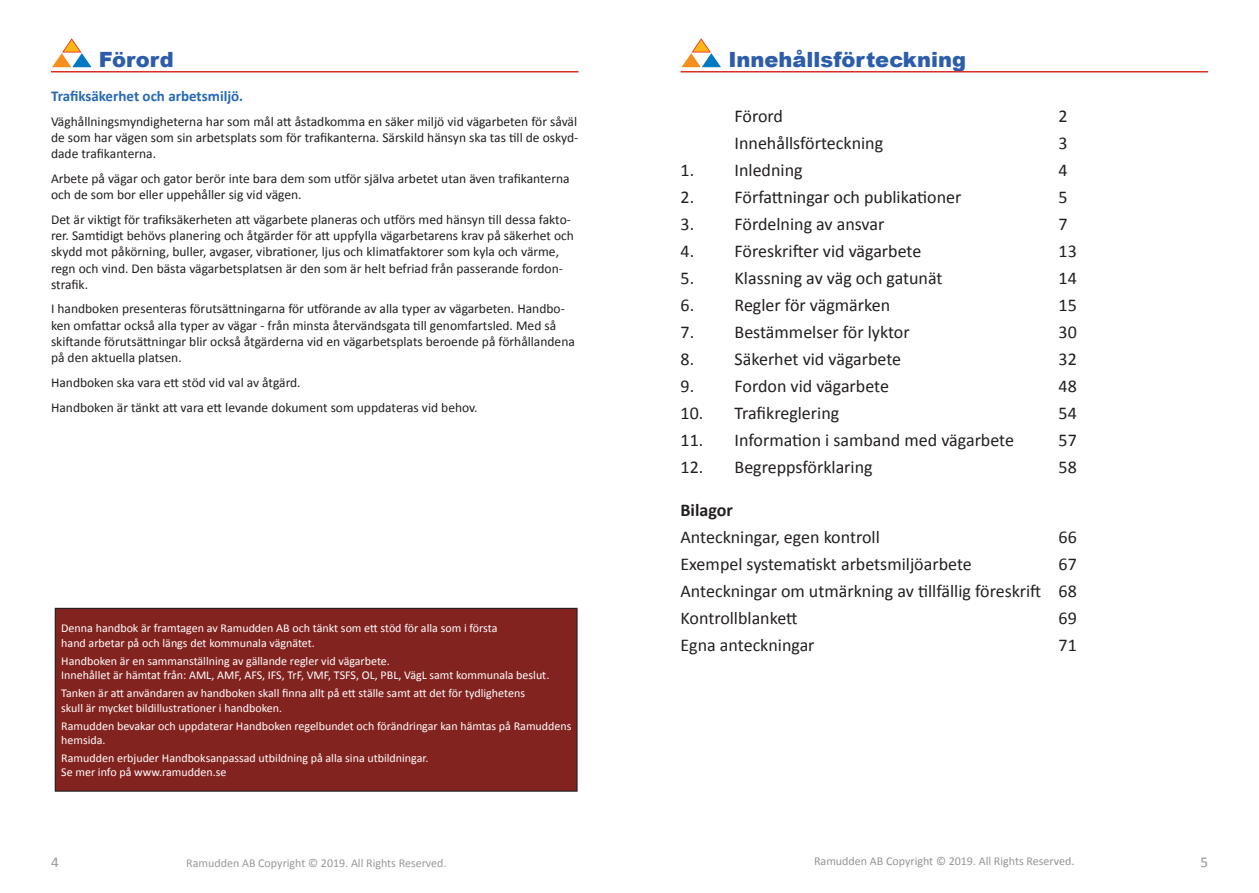
<style>
.page{position:relative;width:1259px;height:893px;background:#fff}
.page>*{position:absolute;margin:0;border:0;box-sizing:border-box;transform-origin:0 0}
.t1{font:900 21px "Arial";color:#2c5caa}
.t2{font:18px/27px "Calibri";color:#231f20;text-align:justify}
.t3{font:700 18px "Calibri";color:#231f20}
.t4{font:700 15px "Calibri";color:#2569b4}
.t5{font:15px "Calibri";color:#939598}
.t6{font:13.5px/16.2px "Calibri";color:#231f20}
.t7{font:12px/14.4px "Calibri";color:#fff}
.t8{font:12px "Calibri";color:#97999c}
.t9{font:12px "Calibri";color:#939598}
</style>
<div class="page">
<div style="left:55px;top:608px;width:522px;height:183px;background:#822320"></div>
<div style="left:55px;top:608px;width:522px;height:184px;border:1px solid #231f20"></div>
<svg style="left:52px;top:38px;width:40px;height:29px"></svg>
<hr style="left:51px;top:71px;width:527px;height:2px;background:#da2f26">
<svg style="left:681px;top:38px;width:40px;height:29px"></svg>
<hr style="left:680px;top:71px;width:528px;height:2px;background:#da2f26">
<h1 class="t1" style="left:99px;top:45px;width:76px">Förord</h1>
<h1 class="t1" style="left:728px;top:45px;width:239px">Innehållsförteckning</h1>
<h2 class="t2" style="left:734px;top:101px;width:50px">Förord</h2>
<h2 class="t2" style="left:1058px;top:101px;width:11px">2</h2>
<h2 class="t2" style="left:734px;top:128px;width:150px">Innehållsförteckning</h2>
<h2 class="t2" style="left:1058px;top:128px;width:11px">3</h2>
<h2 class="t2" style="left:680px;top:155px;width:124px">1. Inledning</h2>
<h2 class="t2" style="left:1058px;top:155px;width:11px">4</h2>
<h2 class="t2" style="left:680px;top:182px;width:282px">2. Författningar och publikationer</h2>
<h2 class="t2" style="left:1058px;top:182px;width:11px">5</h2>
<h2 class="t2" style="left:680px;top:209px;width:205px">3. Fördelning av ansvar</h2>
<h2 class="t2" style="left:1058px;top:209px;width:11px">7</h2>
<h2 class="t2" style="left:680px;top:236px;width:242px">4. Föreskrifter vid vägarbete</h2>
<h2 class="t2" style="left:1058px;top:236px;width:20px">13</h2>
<h2 class="t2" style="left:680px;top:263px;width:263px">5. Klassning av väg och gatunät</h2>
<h2 class="t2" style="left:1058px;top:263px;width:20px">14</h2>
<h2 class="t2" style="left:680px;top:290px;width:211px">6. Regler för vägmärken</h2>
<h2 class="t2" style="left:1058px;top:290px;width:20px">15</h2>
<h2 class="t2" style="left:680px;top:317px;width:231px">7. Bestämmelser för lyktor</h2>
<h2 class="t2" style="left:1058px;top:317px;width:20px">30</h2>
<h2 class="t2" style="left:680px;top:344px;width:222px">8. Säkerhet vid vägarbete</h2>
<h2 class="t2" style="left:1058px;top:344px;width:20px">32</h2>
<h2 class="t2" style="left:680px;top:371px;width:210px">9. Fordon vid vägarbete</h2>
<h2 class="t2" style="left:1058px;top:371px;width:20px">48</h2>
<h2 class="t2" style="left:680px;top:398px;width:160px">10. Trafikreglering</h2>
<h2 class="t2" style="left:1058px;top:398px;width:20px">54</h2>
<h2 class="t2" style="left:680px;top:425px;width:335px">11. Information i samband med vägarbete</h2>
<h2 class="t2" style="left:1058px;top:425px;width:20px">57</h2>
<h2 class="t2" style="left:680px;top:452px;width:194px">12. Begreppsförklaring</h2>
<h2 class="t2" style="left:1058px;top:452px;width:20px">58</h2>
<h2 class="t3" style="left:680px;top:499px;width:54px">Bilagor</h2>
<h2 class="t2" style="left:680px;top:522px;width:201px">Anteckningar, egen kontroll</h2>
<h2 class="t2" style="left:1058px;top:522px;width:20px">66</h2>
<h2 class="t2" style="left:680px;top:549px;width:293px">Exempel systematiskt arbetsmiljöarbete</h2>
<p class="t4" style="left:51px;top:87px;width:194px">Trafiksäkerhet och arbetsmiljö.</p>
<p class="t6" style="left:51px;top:113px;width:529px;text-align:justify">Väghållningsmyndigheterna har som mål att åstadkomma en säker miljö vid vägarbeten för såväl de som har vägen som sin arbetsplats som för trafikanterna. Särskild hänsyn ska tas till de oskyd&shy;dade trafikanterna.</p>
<p class="t6" style="left:51px;top:170px;width:520px">Arbete på vägar och gator berör inte bara dem som utför själva arbetet utan även trafikanterna och de som bor eller uppehåller sig vid vägen.</p>
<p class="t6" style="left:51px;top:211px;width:524px">Det är viktigt för trafiksäkerheten att vägarbete planeras och utförs med hänsyn till dessa fakto&shy;rer. Samtidigt behövs planering och åtgärder för att uppfylla vägarbetarens krav på säkerhet och skydd mot påkörning, buller, avgaser, vibrationer, ljus och klimatfaktorer som kyla och värme, regn och vind. Den bästa vägarbetsplatsen är den som är helt befriad från passerande fordon&shy;strafik.</p>
<p class="t6" style="left:51px;top:300px;width:525px">I handboken presenteras förutsättningarna för utförande av alla typer av vägarbeten. Handbo&shy;ken omfattar också alla typer av vägar - från minsta återvändsgata till genomfartsled. Med så skiftande förutsättningar blir också åtgärderna vid en vägarbetsplats beroende på förhållandena på den aktuella platsen.</p>
<p class="t6" style="left:51px;top:369px;width:428px;line-height:24.8px">Handboken ska vara ett stöd vid val av åtgärd.<br>Handboken är tänkt att vara ett levande dokument som uppdateras vid behov.</p>
<h2 class="t2" style="left:680px;top:549px;width:398px;text-indent:378px">67<br>Anteckningar om utmärkning av tillfällig föreskrift 68<br>Kontrollblankett</h2>
<h2 class="t2" style="left:1058px;top:603px;width:20px">69</h2>
<p class="t7" style="left:61px;top:621px;width:437px">Denna handbok är framtagen av Ramudden AB och tänkt som ett stöd för alla som i första hand arbetar på och längs det kommunala vägnätet.</p>
<p class="t7" style="left:61px;top:653px;width:489px">Handboken är en sammanställning av gällande regler vid vägarbete.<br>Innehållet är hämtat från: AML, AMF, AFS, IFS, TrF, VMF, TSFS, OL, PBL, VägL samt kommunala beslut.</p>
<p class="t7" style="left:61px;top:685px;width:465px">Tanken är att användaren av handboken skall finna allt på ett ställe samt att det för tydlighetens skull är mycket bildillustrationer i handboken.</p>
<p class="t7" style="left:61px;top:718px;width:512px">Ramudden bevakar och uppdaterar Handboken regelbundet och förändringar kan hämtas på Ramuddens hemsida.</p>
<p class="t7" style="left:61px;top:750px;width:369px">Ramudden erbjuder Handboksanpassad utbildning på alla sina utbildningar.<br>Se mer info på www.ramudden.se</p>
<h2 class="t2" style="left:680px;top:630px;width:135px">Egna anteckningar</h2>
<h2 class="t2" style="left:1058px;top:630px;width:20px">71</h2>
<p class="t5" style="left:51px;top:852px;width:9px">4</p>
<p class="t8" style="left:186px;top:855px;width:262px">Ramudden AB Copyright © 2019. All Rights Reserved.</p>
<p class="t9" style="left:814px;top:853px;width:262px">Ramudden AB Copyright © 2019. All Rights Reserved.</p>
<p class="t5" style="left:1200px;top:852px;width:9px">5</p>
</div>
